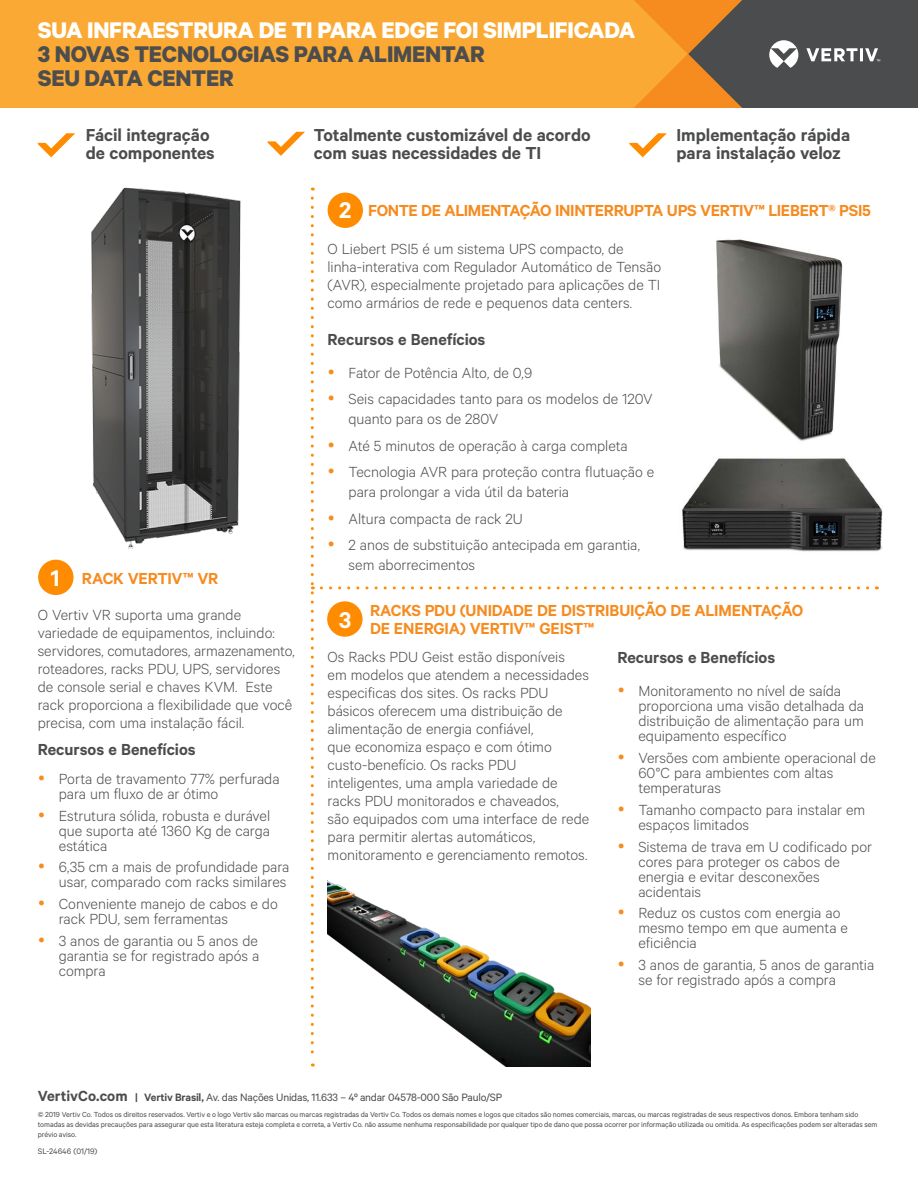
<style>
.page{position:relative;width:918px;height:1188px;background:#fff}
.page>*{position:absolute;margin:0;border:0;box-sizing:border-box;transform-origin:0 0}
.Vertiv_Body_Text{font:600 25.65px "Calibre";color:#fff}
.Vertiv_Header_Small{font:700 25.5px/24px "Calibre";letter-spacing:-.01em;color:#fff}
.Vertiv_Header_Small-2{font:700 25.5px "Calibre";letter-spacing:-.01em;color:#4d4d4d}
.Vertiv_Body_Text-2{font:600 19.5px/18px "Calibre";color:#4b4c4d}
.Vertiv_Orange_Main_H{font:600 18px/18px "Calibre";letter-spacing:-.015em;color:#f68b1f}
.Vertiv_Heading{font:600 18px "Calibre";color:#4b4c4d}
.Vertiv_Orange_Main_H-2{font:600 18px "Calibre";color:#4b4c4d}
.Vertiv_Orange_Main_H-3{font:300 16.5px/15px "Calibre";color:#4b4c4d}
.Vertiv_Body_Text-3{font:300 16.5px/18px "Calibre";letter-spacing:-.005em;color:#4b4c4d}
.Footer_Address{font:12px "Calibre";letter-spacing:-.015em;color:#4b4c4d}
.Document_ID_White{font:9px "Calibre";color:#4b4c4d}
.Footer_Disclaimer{font:8.25px/9.8px "Calibre";letter-spacing:-.005em;color:#4b4c4d}
.s1{color:#4d4d4d}
.s2{font-weight:600;font-size:16.5px}
.s3{font-weight:600}
</style>
<div class="page">
<div style="left:0;top:0;width:634px;height:108px;background:#faaa34"></div>
<svg style="left:634px;top:0;width:284px;height:108px;background:#816647"></svg>
<img style="left:91px;top:187px;width:150px;height:362px">
<img style="left:682px;top:458px;width:201px;height:94px">
<img style="left:716px;top:239px;width:127px;height:202px">
<svg style="left:311px;top:198px;width:3px;height:868px"></svg>
<svg style="left:321px;top:586px;width:556px;height:3px"></svg>
<div style="left:38px;top:560px;width:36px;height:35px;background:#ff8c00;border-radius:50%"></div>
<div style="left:328px;top:193px;width:35px;height:35px;background:#ff8c00;border-radius:50%"></div>
<svg style="left:38px;top:133px;width:37px;height:24px"></svg>
<svg style="left:268px;top:132px;width:37px;height:24px"></svg>
<svg style="left:629px;top:133px;width:38px;height:24px"></svg>
<div style="left:327px;top:601px;width:36px;height:36px;background:#ff8c00;border-radius:50%"></div>
<img style="left:328px;top:881px;width:262px;height:186px">
<p class="Vertiv_Header_Small" style="left:38px;top:17px;width:599px">SUA INFRAESTRURA DE TI PARA EDGE FOI SIMPLIFICADA<br><span class="s1">3 NOVAS TECNOLOGIAS PARA ALIMENTAR</span></p>
<p class="Vertiv_Header_Small-2" style="left:38px;top:62px;width:197px">SEU DATA CENTER</p>
<p class="Vertiv_Body_Text-2" style="left:86px;top:126px;width:125px">Fácil integração</p>
<p class="Vertiv_Body_Text-2" style="left:86px;top:144px;width:131px">de componentes</p>
<p class="Vertiv_Body_Text" style="left:51px;top:562px;width:10px">1</p>
<p class="Vertiv_Orange_Main_H" style="left:82px;top:569px;width:138px">RACK VERTIV™ VR</p>
<p class="Vertiv_Body_Text-3" style="left:38px;top:605px;width:259px">O Vertiv VR suporta uma grande variedade de equipamentos, incluindo: servidores, comutadores, armazenamento, roteadores, racks PDU, UPS, servidores de console serial e chaves KVM. Este rack proporciona a flexibilidade que você precisa, com uma instalação fácil.</p>
<p class="Vertiv_Heading" style="left:38px;top:739px;width:159px">Recursos e Benefícios</p>
<p class="Vertiv_Orange_Main_H-3" style="left:59px;top:771px;width:222px">Porta de travamento 77% perfurada para um fluxo de ar ótimo</p>
<p class="Vertiv_Orange_Main_H-3" style="left:59px;top:807px;width:213px;text-align:justify">Estrutura sólida, robusta e durável que suporta até 1360 Kg de carga estática</p>
<p class="Vertiv_Orange_Main_H-3" style="left:59px;top:859px;width:232px">6,35 cm a mais de profundidade para usar, comparado com racks similares</p>
<p class="Vertiv_Orange_Main_H-3" style="left:59px;top:896px;width:221px">Conveniente manejo de cabos e do rack PDU, sem ferramentas</p>
<p class="Vertiv_Orange_Main_H-3" style="left:59px;top:933px;width:202px;text-align:justify">3 anos de garantia ou 5 anos de garantia se for registrado após a compra</p>
<p class="Vertiv_Body_Text-2" style="left:314px;top:125px;width:278px">Totalmente customizável de acordo com suas necessidades de TI</p>
<p class="Vertiv_Body_Text-2" style="left:677px;top:125px;width:175px">Implementação rápida para instalação veloz</p>
<p class="Vertiv_Orange_Main_H" style="left:368px;top:201px;width:504px">FONTE DE ALIMENTAÇÃO ININTERRUPTA UPS VERTIV™ LIEBERT® PSI5</p>
<p class="Vertiv_Orange_Main_H-3" style="left:328px;top:239px;width:335px;line-height:18px">O Liebert PSI5 é um sistema UPS compacto, de linha-interativa com Regulador Automático de Tensão (AVR), especialmente projetado para aplicações de TI como armários de rede e pequenos data centers.</p>
<p class="Vertiv_Heading" style="left:328px;top:328px;width:159px">Recursos e Benefícios</p>
<p class="Vertiv_Orange_Main_H-3" style="left:349px;top:365px;width:185px">Fator de Potência Alto, de 0,9</p>
<p class="Vertiv_Orange_Main_H-3" style="left:349px;top:389px;width:306px;line-height:19.8px">Seis capacidades tanto para os modelos de 120V quanto para os de 280V</p>
<p class="Vertiv_Orange_Main_H-3" style="left:349px;top:437px;width:281px">Até 5 minutos de operação à carga completa</p>
<p class="Vertiv_Orange_Main_H-3" style="left:349px;top:462px;width:307px;line-height:19.8px">Tecnologia AVR para proteção contra flutuação e para prolongar a vida útil da bateria</p>
<p class="Vertiv_Orange_Main_H-3" style="left:349px;top:510px;width:176px">Altura compacta de rack 2U</p>
<p class="Vertiv_Orange_Main_H-3" style="left:349px;top:535px;width:293px;line-height:19.8px">2 anos de substituição antecipada em garantia, sem aborrecimentos</p>
<p class="Vertiv_Body_Text" style="left:339px;top:194px;width:14px">2</p>
<p class="Vertiv_Body_Text" style="left:339px;top:604px;width:14px">3</p>
<p class="Vertiv_Orange_Main_H" style="left:370px;top:601px;width:435px">RACKS PDU (UNIDADE DE DISTRIBUIÇÃO DE ALIMENTAÇÃO<br>DE ENERGIA) VERTIV™ GEIST™</p>
<p class="Vertiv_Orange_Main_H-3" style="left:328px;top:648px;width:263px;line-height:18px">Os Racks PDU Geist estão disponíveis<br>em modelos que atendem a necessidades especificas dos sites. Os racks PDU básicos oferecem uma distribuição de alimentação de energia confiável,<br>que economiza espaço e com ótimo custo-benefício. Os racks PDU inteligentes, uma ampla variedade de racks PDU monitorados e chaveados,<br>são equipados com uma interface de rede para permitir alertas automáticos, monitoramento e gerenciamento remotos.</p>
<p class="Vertiv_Orange_Main_H-2" style="left:617px;top:647px;width:159px">Recursos e Benefícios</p>
<p class="Vertiv_Orange_Main_H-3" style="left:638px;top:683px;width:227px">Monitoramento no nível de saída proporciona uma visão detalhada da distribuição de alimentação para um equipamento específico</p>
<p class="Vertiv_Orange_Main_H-3" style="left:638px;top:750px;width:239px">Versões com ambiente operacional de<br>60°C para ambientes com altas temperaturas</p>
<p class="Vertiv_Orange_Main_H-3" style="left:638px;top:802px;width:228px">Tamanho compacto para instalar em espaços limitados</p>
<p class="Vertiv_Orange_Main_H-3" style="left:638px;top:838px;width:235px">Sistema de trava em U codificado por cores para proteger os cabos de energia e evitar desconexões acidentais</p>
<p class="Vertiv_Orange_Main_H-3" style="left:638px;top:905px;width:211px">Reduz os custos com energia ao mesmo tempo em que aumenta e eficiência</p>
<p class="Vertiv_Orange_Main_H-3" style="left:638px;top:957px;width:237px">3 anos de garantia, 5 anos de garantia se for registrado após a compra</p>
<p class="Footer_Address" style="left:38px;top:1090px;width:466px"><span class="s2">VertivCo.com</span> <span class="s3">| Vertiv Brasil,</span> Av. das Nações Unidas, 11.633 – 4º andar 04578-000 São Paulo/SP</p>
<p class="Footer_Disclaimer" style="left:38px;top:1109px;width:841px">© 2019 Vertiv Co. Todos os direitos reservados. Vertiv e o logo Vertiv são marcas ou marcas registradas da Vertiv Co. Todos os demais nomes e logos que citados são nomes comerciais, marcas, ou marcas registradas de seus respectivos donos. Embora tenham sido tomadas as devidas precauções para assegurar que esta literatura esteja completa e correta, a Vertiv Co. não assume nenhuma responsabilidade por qualquer tipo de dano que possa ocorrer por informação utilizada ou omitida. As especificações podem ser alteradas sem prévio aviso.</p>
<p class="Document_ID_White" style="left:38px;top:1145px;width:61px">SL-24646 (01/19)</p>
</div>
